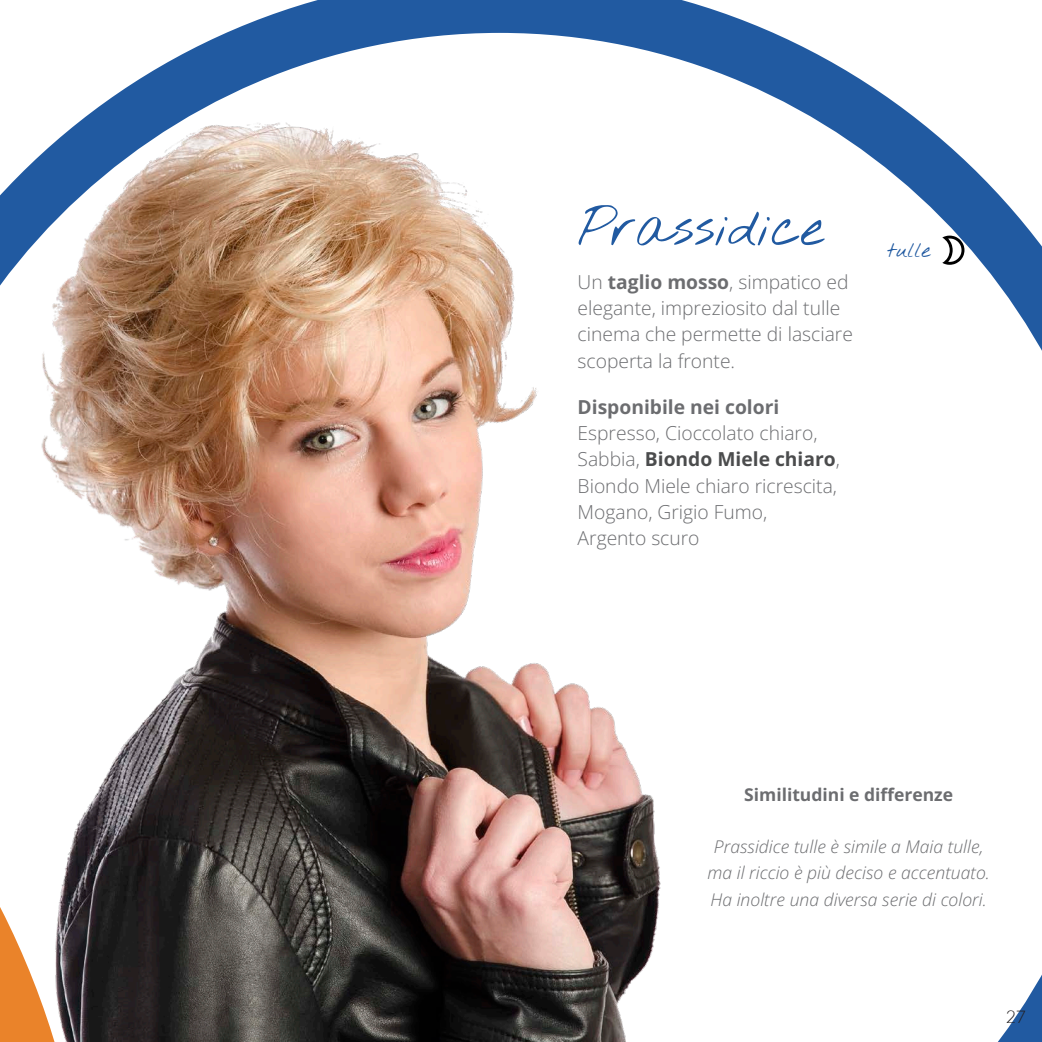
<style>
.page{position:relative;width:1042px;height:1042px;background:#fff}
.page>*{position:absolute;margin:0;border:0;box-sizing:border-box;transform-origin:0 0}
.titolo{font:54.25px "Nothing You Could Do";color:#215aa1}
.t1{font:21px "Nothing You Could Do";color:#215aa1}
.descrizione{font:19.25px/26.2px "Open Sans";color:#6c6d70}
.t2{font:italic 300 17.5px/26.2px "Open Sans";color:#6c6d70;text-align:center}
.t3{font:17.5px "Open Sans";color:#6c6d70}
.t4{font:300 17.5px "Lato";color:#231f20}
.s1{color:#4b4c4d}
</style>
<div class="page">
<svg style="left:828px;top:60px;width:214px;height:982px"></svg>
<img style="left:0;top:0;width:828px;height:1042px">
<svg style="left:942px;top:236px;width:22px;height:29px"></svg>
<p class="titolo" style="left:577px;top:194px;width:247px">Prassidice</p>
<p class="descrizione" style="left:577px;top:268px;width:277px">Un taglio mosso, simpatico ed elegante, impreziosito dal tulle cinema che permette di lasciare scoperta la fronte.</p>
<p class="descrizione" style="left:577px;top:393px;width:264px">Disponibile nei colori<br>Espresso, Cioccolato chiaro,<br>Sabbia, <span class="s1">Biondo Miele chiaro</span>,<br>Biondo Miele chiaro ricrescita,<br>Mogano, Grigio Fumo,<br>Argento scuro</p>
<p class="t1" style="left:887px;top:237px;width:45px">tulle</p>
<p class="t3" style="left:744px;top:782px;width:210px">Similitudini e differenze</p>
<p class="t2" style="left:707px;top:833px;width:284px">Prassidice tulle è simile a Maia tulle, ma il riccio è più deciso e accentuato.<br>Ha inoltre una diversa serie di colori.</p>
<p class="t4" style="left:1006px;top:1007px;width:22px">27</p>
</div>
